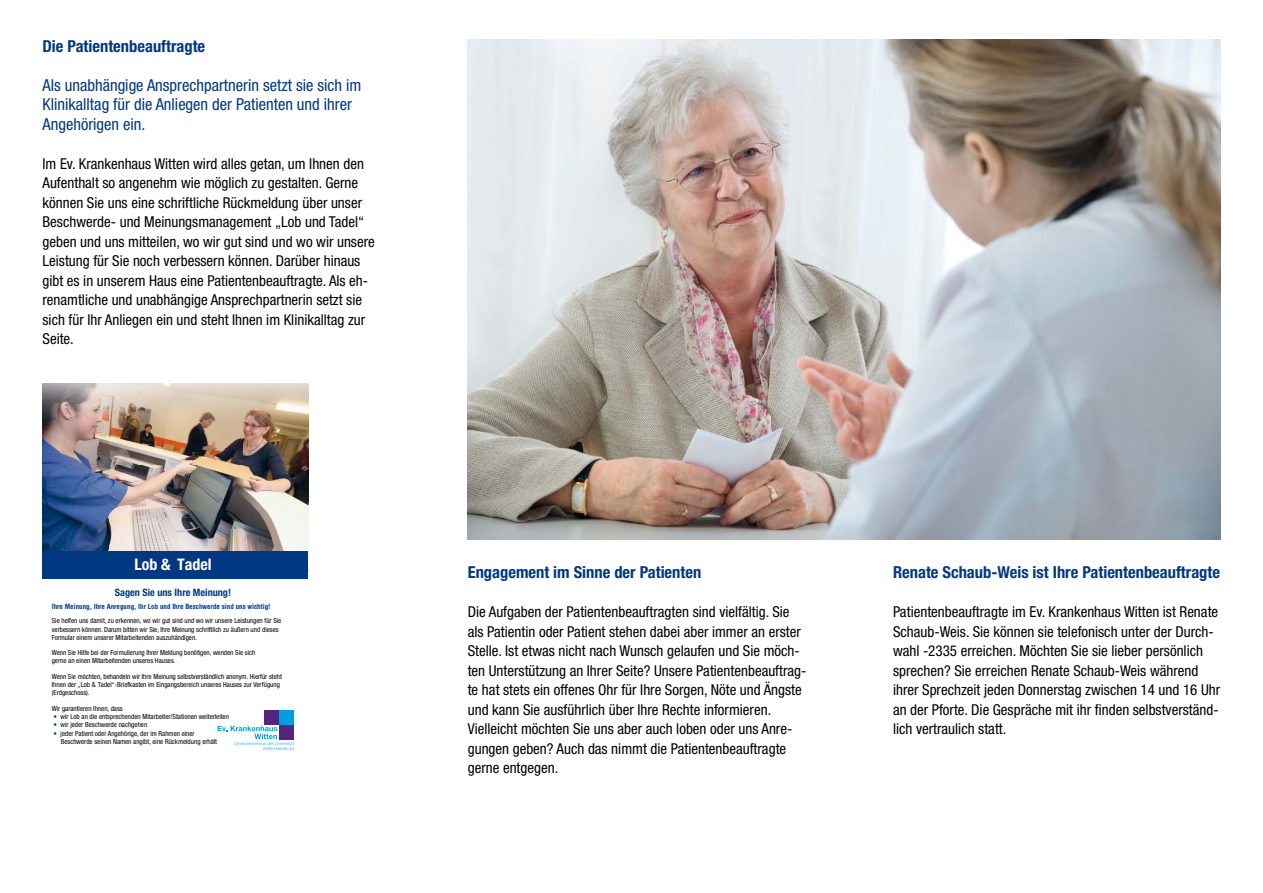
<style>
.page{position:relative;width:1263px;height:893px;background:#fff}
.page>*{position:absolute;margin:0;border:0;box-sizing:border-box;transform-origin:0 0}
.t1{font:condensed 16.5px/19.5px "Helvetica Neue LT Std";color:#003882}
.t2{font:700 condensed 16.5px "Helvetica Neue LT Std";color:#003882}
.t3{font:700 condensed 15.9px "Helvetica Neue LT Std";color:#fff}
.t4{font:condensed 15px/19.5px "Helvetica Neue LT Std";color:#000}
.t5{font:700 condensed 10.2px "Helvetica Neue LT Std";color:#003882}
.t6{font:condensed 7.05px/8.2px "Helvetica Neue LT Std";color:#000}
.t7{font:700 condensed 7.05px "Helvetica";color:#003882}
.s1{color:#003882}
</style>
<div class="page">
<img style="left:43px;top:383px;width:265px;height:168px">
<div style="left:280px;top:710px;width:14px;height:14px;background:#009ee0"></div>
<div style="left:280px;top:725px;width:14px;height:14px;background:#572381"></div>
<div style="left:265px;top:710px;width:14px;height:14px;background:#572381"></div>
<svg style="left:218px;top:726px;width:76px;height:24px"></svg>
<div style="left:43px;top:551px;width:265px;height:27px;background:#003882"></div>
<img style="left:468px;top:40px;width:752px;height:499px">
<p class="t2" style="left:43px;top:36px;width:164px">Die Patientenbeauftragte</p>
<p class="t1" style="left:43px;top:75px;width:320px">Als unabhängige Ansprechpartnerin setzt sie sich im<br>Klinikalltag für die Anliegen der Patienten und ihrer<br>Angehörigen ein.</p>
<p class="t4" style="left:43px;top:154px;width:334px">Im Ev. Krankenhaus Witten wird alles getan, um Ihnen den Aufenthalt so angenehm wie möglich zu gestalten. Gerne können Sie uns eine schriftliche Rückmeldung über unser Beschwerde- und Meinungsmanagement „Lob und Tadel“ geben und uns mitteilen, wo wir gut sind und wo wir unsere Leistung für Sie noch verbessern können. Darüber hinaus gibt es in unserem Haus eine Patientenbeauftragte. Als eh&shy;renamtliche und unabhängige Ansprechpartnerin setzt sie sich für Ihr Anliegen ein und steht Ihnen im Klinikalltag zur Seite.</p>
<p class="t3" style="left:134px;top:555px;width:79px">Lob &amp; Tadel</p>
<p class="t5" style="left:115px;top:586px;width:118px">Sagen Sie uns Ihre Meinung!</p>
<p class="t7" style="left:52px;top:602px;width:220px">Ihre Meinung, Ihre Anregung, Ihr Lob und Ihre Beschwerde sind uns wichtig!</p>
<p class="t6" style="left:52px;top:617px;width:231px">Sie helfen uns damit, zu erkennen, wo wir gut sind und wo wir unsere Leistungen für Sie verbessern können. Darum bitten wir Sie, Ihre Meinung schriftlich zu äußern und dieses<br>Formular einem unserer Mitarbeitenden aus zuhändigen.</p>
<p class="t6" style="left:52px;top:648px;width:205px">Wenn Sie Hilfe bei der Formulierung Ihrer Meldung benötigen, wenden Sie sich gerne an einen Mitarbeitenden unseres Hauses.</p>
<p class="t6" style="left:52px;top:672px;width:232px">Wenn Sie möchten, behandeln wir Ihre Meinung selbstverständ lich anonym. Hierfür steht<br>Ihnen der „Lob &amp; Tadel“-Briefkasten im Eingangsbereich unseres Hauses zur Verfügung (Erdgeschoss).</p>
<p class="t6" style="left:52px;top:704px;width:73px">Wir garantieren Ihnen, dass</p>
<p class="t6" style="left:54px;top:712px;width:177px"><span class="s1">•</span> wir Lob an die entsprechenden Mitarbeiter/Stationen weiterleiten</p>
<p class="t6" style="left:54px;top:721px;width:95px"><span class="s1">•</span> wir jeder Beschwerde nachgehen</p>
<p class="t6" style="left:61px;top:729px;width:158px;text-indent:-7px"><span class="s1">•</span> jeder Patient oder Angehörige, der im Rahmen einer<br>Beschwerde seinen Namen angibt, eine Rückmeldung erhält</p>
<p class="t2" style="left:468px;top:563px;width:235px">Engagement im Sinne der Patienten</p>
<p class="t4" style="left:468px;top:602px;width:340px">Die Aufgaben der Patientenbeauftragten sind vielfältig. Sie als Patientin oder Patient stehen dabei aber immer an erster Stelle. Ist etwas nicht nach Wunsch gelaufen und Sie möch&shy;ten Unterstützung an Ihrer Seite? Unsere Patientenbeauftrag&shy;te hat stets ein offenes Ohr für Ihre Sorgen, Nöte und Ängste und kann Sie ausführlich über Ihre Rechte informieren.<br>Vielleicht möchten Sie uns aber auch loben oder uns Anre&shy;gungen geben? Auch das nimmt die Patientenbeauftragte gerne entgegen.</p>
<p class="t2" style="left:893px;top:563px;width:328px">Renate Schaub-Weis ist Ihre Patientenbeauftragte</p>
<p class="t4" style="left:893px;top:602px;width:329px">Patientenbeauftragte im Ev. Krankenhaus Witten ist Renate Schaub-Weis. Sie können sie telefonisch unter der Durch&shy;wahl -2335 erreichen. Möchten Sie sie lieber persönlich sprechen? Sie erreichen Renate Schaub-Weis während ihrer Sprechzeit jeden Donnerstag zwischen 14 und 16 Uhr an der Pforte. Die Gespräche mit ihr finden selbstverständ&shy;lich vertraulich statt.</p>
</div>
